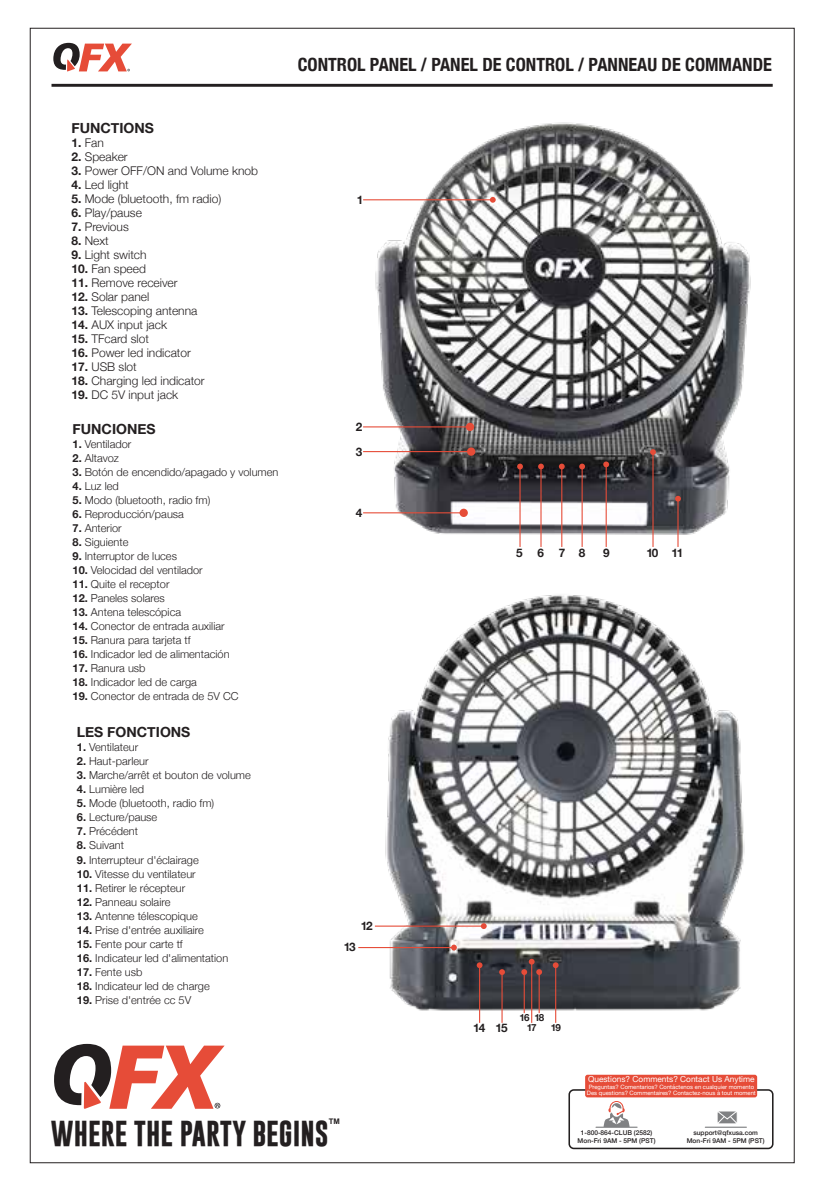
<style>
.page{position:relative;width:823px;height:1191px;background:#fff}
.page>*{position:absolute;margin:0;border:0;box-sizing:border-box;transform-origin:0 0}
.t1{font:700 26px "Gobold";color:#231f20}
.t2{font:700 condensed 18.2px "Helvetica Neue";color:#231f20}
.t3{font:700 14px "Helvetica Neue";color:#231f20}
.t4{font:300 12px "Helvetica Neue";color:#231f20}
.t5{font:700 11.8px/25.2px "Helvetica Neue";letter-spacing:-.085em;color:#231f20}
.t6{font:300 11px "Helvetica Neue";color:#231f20}
.t7{font:700 9.8px/10px "Helvetica Neue";letter-spacing:-.1em;color:#231f20;text-align:center}
.t8{font:8.2px "Helvetica Neue";color:#fff}
.t9{font:700 7.6px "Arial";color:#231f20}
.t10{font:500 6.6px/7.8px "Helvetica Neue";color:#231f20;text-align:center}
.t11{font:6px/6.4px "Helvetica Neue";color:#fff}
.s1{font-weight:700}
</style>
<div class="page">
<hr style="left:51px;top:84px;width:721px;height:3px;background:#231f20">
<div style="left:568px;top:1089px;width:205px;height:60px;border:2px solid #221f1f;border-radius:5px"></div>
<div style="left:584px;top:1074px;width:172px;height:23px;background:#e64c38;border-radius:2px"></div>
<svg style="left:603px;top:1101px;width:26px;height:25px"></svg>
<svg style="left:717px;top:1111px;width:20px;height:13px"></svg>
<hr style="left:705px;top:1126px;width:41px;height:1px;background:#808183">
<hr style="left:595px;top:1126px;width:41px;height:1px;background:#808183">
<svg style="left:54px;top:1044px;width:170px;height:65px"></svg>
<img style="left:301px;top:76px;width:494px;height:472px">
<hr style="left:363px;top:199px;width:129px;height:1px;background:#e64c38">
<svg style="left:489px;top:197px;width:6px;height:6px"></svg>
<hr style="left:363px;top:426px;width:107px;height:1px;background:#e64c38">
<div style="left:465px;top:423px;width:9px;height:8px;background:#e64c38;border-radius:50%"></div>
<hr style="left:363px;top:451px;width:108px;height:1px;background:#e64c38">
<svg style="left:466px;top:447px;width:9px;height:9px"></svg>
<hr style="left:363px;top:512px;width:100px;height:1px;background:#e64c38">
<div style="left:459px;top:508px;width:8px;height:9px;background:#e64c38;border-radius:50%"></div>
<hr style="left:519px;top:466px;width:1px;height:81px;background:#e64c38">
<svg style="left:517px;top:463px;width:5px;height:6px"></svg>
<hr style="left:540px;top:466px;width:1px;height:81px;background:#e64c38">
<svg style="left:537px;top:463px;width:6px;height:6px"></svg>
<hr style="left:561px;top:466px;width:1px;height:81px;background:#e64c38">
<svg style="left:558px;top:463px;width:6px;height:6px"></svg>
<hr style="left:581px;top:466px;width:1px;height:81px;background:#e64c38">
<svg style="left:579px;top:463px;width:5px;height:6px"></svg>
<hr style="left:605px;top:464px;width:1px;height:83px;background:#e64c38">
<svg style="left:603px;top:461px;width:5px;height:6px"></svg>
<hr style="left:677px;top:498px;width:1px;height:49px;background:#e64c38">
<svg style="left:674px;top:496px;width:6px;height:5px"></svg>
<hr style="left:652px;top:452px;width:1px;height:95px;background:#e64c38">
<svg style="left:649px;top:449px;width:6px;height:6px"></svg>
<img style="left:358px;top:548px;width:437px;height:506px">
<hr style="left:479px;top:965px;width:1px;height:57px;background:#e64c38">
<svg style="left:476px;top:962px;width:6px;height:6px"></svg>
<hr style="left:501px;top:972px;width:1px;height:50px;background:#e64c38">
<svg style="left:499px;top:969px;width:5px;height:6px"></svg>
<hr style="left:531px;top:961px;width:1px;height:61px;background:#e64c38">
<hr style="left:523px;top:972px;width:1px;height:41px;background:#e64c38">
<hr style="left:538px;top:972px;width:1px;height:41px;background:#e64c38">
<svg style="left:521px;top:958px;width:20px;height:17px"></svg>
<hr style="left:555px;top:965px;width:1px;height:57px;background:#e64c38">
<svg style="left:552px;top:962px;width:6px;height:6px"></svg>
<hr style="left:374px;top:925px;width:109px;height:1px;background:#e64c38">
<svg style="left:480px;top:923px;width:6px;height:6px"></svg>
<hr style="left:358px;top:947px;width:96px;height:1px;background:#e64c38">
<svg style="left:451px;top:944px;width:5px;height:6px"></svg>
<svg style="left:53px;top:43px;width:79px;height:29px"></svg>
<p class="t3" style="left:71px;top:117px;width:84px">FUNCTIONS</p>
<p class="t4" style="left:71px;top:133px;width:34px"><span class="s1">1.</span> Fan</p>
<p class="t4" style="left:71px;top:147px;width:58px"><span class="s1">2.</span> Speaker</p>
<p class="t4" style="left:71px;top:161px;width:188px"><span class="s1">3.</span> Power OFF/ON and Volume knob</p>
<p class="t4" style="left:71px;top:175px;width:59px"><span class="s1">4.</span> Led light</p>
<p class="t4" style="left:71px;top:189px;width:151px"><span class="s1">5.</span> Mode (bluetooth, fm radio)</p>
<p class="t4" style="left:71px;top:203px;width:72px"><span class="s1">6.</span> Play/pause</p>
<p class="t4" style="left:71px;top:217px;width:59px"><span class="s1">7.</span> Previous</p>
<p class="t4" style="left:71px;top:231px;width:39px"><span class="s1">8.</span> Next</p>
<p class="t4" style="left:71px;top:245px;width:77px"><span class="s1">9.</span> Light switch</p>
<p class="t4" style="left:71px;top:259px;width:76px"><span class="s1">10.</span> Fan speed</p>
<p class="t4" style="left:71px;top:273px;width:108px"><span class="s1">11.</span> Remove receiver</p>
<p class="t4" style="left:71px;top:287px;width:79px"><span class="s1">12.</span> Solar panel</p>
<p class="t4" style="left:71px;top:301px;width:127px"><span class="s1">13.</span> Telescoping antenna</p>
<p class="t4" style="left:71px;top:315px;width:97px"><span class="s1">14.</span> AUX input jack</p>
<p class="t4" style="left:71px;top:329px;width:79px"><span class="s1">15.</span> TFcard slot</p>
<p class="t4" style="left:71px;top:343px;width:121px"><span class="s1">16.</span> Power led indicator</p>
<p class="t4" style="left:71px;top:357px;width:67px"><span class="s1">17.</span> USB slot</p>
<p class="t4" style="left:71px;top:371px;width:135px"><span class="s1">18.</span> Charging led indicator</p>
<p class="t4" style="left:71px;top:385px;width:108px"><span class="s1">19.</span> DC 5V input jack</p>
<p class="t3" style="left:72px;top:418px;width:84px">FUNCIONES</p>
<p class="t6" style="left:72px;top:435px;width:60px"><span class="s1">1.</span> Ventilador</p>
<p class="t6" style="left:72px;top:449px;width:48px"><span class="s1">2.</span> Altavoz</p>
<p class="t6" style="left:72px;top:463px;width:207px"><span class="s1">3.</span> Botón de encendido/apagado y volumen</p>
<p class="t6" style="left:72px;top:477px;width:48px"><span class="s1">4.</span> Luz led</p>
<p class="t6" style="left:72px;top:491px;width:139px"><span class="s1">5.</span> Modo (bluetooth, radio fm)</p>
<p class="t6" style="left:72px;top:505px;width:113px"><span class="s1">6.</span> Reproducción/pausa</p>
<p class="t6" style="left:72px;top:519px;width:51px"><span class="s1">7.</span> Anterior</p>
<p class="t6" style="left:72px;top:533px;width:57px"><span class="s1">8.</span> Siguiente</p>
<p class="t6" style="left:72px;top:547px;width:106px"><span class="s1">9.</span> Interruptor de luces</p>
<p class="t6" style="left:72px;top:561px;width:132px"><span class="s1">10.</span> Velocidad del ventilador</p>
<p class="t6" style="left:72px;top:575px;width:98px"><span class="s1">11.</span> Quite el receptor</p>
<p class="t6" style="left:72px;top:589px;width:94px"><span class="s1">12.</span> Paneles solares</p>
<p class="t6" style="left:72px;top:603px;width:110px"><span class="s1">13.</span> Antena telescópica</p>
<p class="t6" style="left:72px;top:617px;width:153px"><span class="s1">14.</span> Conector de entrada auxiliar</p>
<p class="t6" style="left:72px;top:631px;width:119px"><span class="s1">15.</span> Ranura para tarjeta tf</p>
<p class="t6" style="left:72px;top:645px;width:158px"><span class="s1">16.</span> Indicador led de alimentación</p>
<p class="t6" style="left:72px;top:659px;width:74px"><span class="s1">17.</span> Ranura usb</p>
<p class="t6" style="left:72px;top:673px;width:126px"><span class="s1">18.</span> Indicador led de carga</p>
<p class="t6" style="left:72px;top:687px;width:167px"><span class="s1">19.</span> Conector de entrada de 5V CC</p>
<p class="t3" style="left:77px;top:721px;width:115px">LES FONCTIONS</p>
<p class="t6" style="left:77px;top:738px;width:63px"><span class="s1">1.</span> Ventilateur</p>
<p class="t6" style="left:77px;top:752px;width:73px"><span class="s1">2.</span> Haut-parleur</p>
<p class="t6" style="left:77px;top:766px;width:175px"><span class="s1">3.</span> Marche/arrêt et bouton de volume</p>
<p class="t6" style="left:77px;top:780px;width:69px"><span class="s1">4.</span> Lumière led</p>
<p class="t6" style="left:77px;top:794px;width:139px"><span class="s1">5.</span> Mode (bluetooth, radio fm)</p>
<p class="t6" style="left:77px;top:808px;width:82px"><span class="s1">6.</span> Lecture/pause</p>
<p class="t6" style="left:77px;top:822px;width:62px"><span class="s1">7.</span> Précédent</p>
<p class="t6" style="left:77px;top:836px;width:49px"><span class="s1">8.</span> Suivant</p>
<p class="t6" style="left:77px;top:850px;width:123px"><span class="s1">9.</span> Interrupteur d'éclairage</p>
<p class="t6" style="left:77px;top:864px;width:120px"><span class="s1">10.</span> Vitesse du ventilateur</p>
<p class="t6" style="left:77px;top:878px;width:110px"><span class="s1">11.</span> Retirer le récepteur</p>
<p class="t6" style="left:77px;top:892px;width:95px"><span class="s1">12.</span> Panneau solaire</p>
<p class="t6" style="left:77px;top:906px;width:122px"><span class="s1">13.</span> Antenne télescopique</p>
<p class="t6" style="left:77px;top:920px;width:128px"><span class="s1">14.</span> Prise d'entrée auxiliaire</p>
<p class="t6" style="left:77px;top:934px;width:107px"><span class="s1">15.</span> Fente pour carte tf</p>
<p class="t6" style="left:77px;top:948px;width:153px"><span class="s1">16.</span> Indicateur led d'alimentation</p>
<p class="t6" style="left:77px;top:962px;width:67px"><span class="s1">17.</span> Fente usb</p>
<p class="t6" style="left:77px;top:976px;width:134px"><span class="s1">18.</span> Indicateur led de charge</p>
<p class="t6" style="left:77px;top:990px;width:116px"><span class="s1">19.</span> Prise d'entrée cc 5V</p>
<h2 class="t2" style="left:297px;top:50px;width:475px">CONTROL PANEL / PANEL DE CONTROL / PANNEAU DE COMMANDE</h2>
<p class="t5" style="left:356px;top:187px;width:8px">1</p>
<p class="t5" style="left:355px;top:414px;width:8px">2<br>3</p>
<p class="t5" style="left:355px;top:500px;width:8px">4</p>
<p class="t5" style="left:516px;top:540px;width:8px">5</p>
<p class="t5" style="left:537px;top:540px;width:49px">678</p>
<p class="t5" style="left:603px;top:540px;width:8px">9</p>
<p class="t5" style="left:646px;top:540px;width:38px">10 11</p>
<p class="t5" style="left:360px;top:913px;width:13px">12</p>
<p class="t5" style="left:344px;top:934px;width:13px">13</p>
<p class="t5" style="left:473px;top:1015px;width:36px">14 15</p>
<p class="t7" style="left:519px;top:1012px;width:26px">16 18<br>17</p>
<p class="t7" style="left:550px;top:1022px;width:11px">19</p>
<h1 class="t1" style="left:51px;top:1116px;width:279px">WHERE THE PARTY BEGINS</h1>
<p class="t9" style="left:329px;top:1116px;width:13px">TM</p>
<p class="t8" style="left:587px;top:1072px;width:168px">Questions? Comments? Contact Us Anytime</p>
<p class="t11" style="left:586px;top:1083px;width:170px">Preguntas? Comentarios? Contáctenos en cualquier momento<br>Des questions? Commentaires? Contactez-nous à tout moment</p>
<p class="t10" style="left:577px;top:1128px;width:79px">1-800-864-CLUB (2582)<br>Mon-Fri 9AM - 5PM (PST)</p>
<p class="t10" style="left:686px;top:1128px;width:79px">support@qfxusa.com<br>Mon-Fri 9AM - 5PM (PST)</p>
</div>
